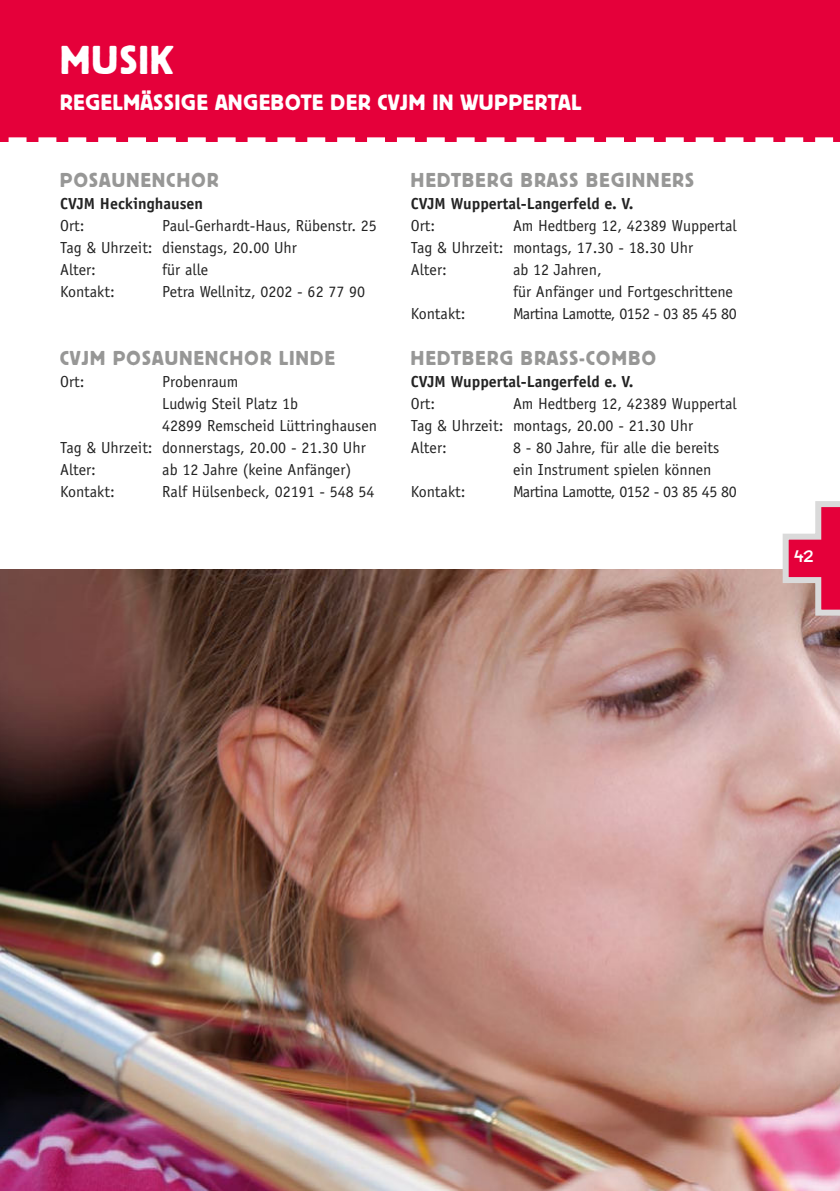
<style>
.page{position:relative;width:840px;height:1191px;background:#fff}
.page>*{position:absolute;margin:0;border:0;box-sizing:border-box;transform-origin:0 0}
.t1{font:40px "Block BE";letter-spacing:.035em;color:#fff}
.t2{font:22px "Block BE";letter-spacing:.04em;color:#fff}
.t3{font:20px "Block BE";letter-spacing:.07em;color:#878786}
.t4{font:16px/22px "Officina Sans";color:#000}
.t5{font:700 16px "Officina Sans";color:#000}
.t6{font:16px "Officina Sans";letter-spacing:-.03em;color:#000}
.t7{font:16px "Maritime Sans extrabold";color:#fff}
</style>
<div class="page">
<img style="left:0;top:570px;width:839px;height:621px">
<div style="left:0;top:0;width:839px;height:142px;background:#e5003a"></div>
<svg style="left:779px;top:501px;width:60px;height:117px"></svg>
<svg style="left:8px;top:137px;width:826px;height:5px"></svg>
<h1 class="t1" style="left:60px;top:38px;width:115px">MUSIK</h1>
<h2 class="t2" style="left:60px;top:90px;width:522px">REGELMÄSSIGE ANGEBOTE DER CVJM IN WUPPERTAL</h2>
<p class="t3" style="left:60px;top:169px;width:160px">POSAUNENCHOR</p>
<p class="t5" style="left:60px;top:198px;width:144px">CVJM Heckinghausen</p>
<p class="t4" style="left:60px;top:216px;width:26px">Ort:</p>
<p class="t4" style="left:60px;top:216px;width:318px;text-indent:102px">Paul-Gerhardt-Haus, Rübenstr. 25<br>Tag &amp; Uhrzeit: dienstags, 20.00 Uhr<br>Alter:</p>
<p class="t4" style="left:162px;top:260px;width:47px">für alle</p>
<p class="t4" style="left:60px;top:282px;width:56px">Kontakt:</p>
<p class="t4" style="left:162px;top:282px;width:204px">Petra Wellnitz, 0202 - 62 77 90</p>
<p class="t3" style="left:60px;top:347px;width:276px">CVJM POSAUNENCHOR LINDE</p>
<p class="t4" style="left:60px;top:372px;width:26px">Ort:</p>
<p class="t4" style="left:162px;top:372px;width:78px">Probenraum</p>
<p class="t4" style="left:162px;top:394px;width:137px">Ludwig Steil Platz 1b</p>
<p class="t4" style="left:162px;top:416px;width:216px">42899 Remscheid Lüttringhausen</p>
<p class="t4" style="left:60px;top:438px;width:307px">Tag &amp; Uhrzeit: donnerstags, 20.00 - 21.30 Uhr</p>
<p class="t4" style="left:60px;top:460px;width:37px">Alter:</p>
<p class="t4" style="left:162px;top:460px;width:190px">ab 12 Jahre (keine Anfänger)</p>
<p class="t4" style="left:60px;top:482px;width:56px">Kontakt:</p>
<p class="t4" style="left:162px;top:482px;width:214px">Ralf Hülsenbeck, 02191 - 548 54</p>
<p class="t3" style="left:410px;top:169px;width:284px">HEDTBERG BRASS BEGINNERS</p>
<p class="t5" style="left:410px;top:198px;width:224px">CVJM Wuppertal-Langerfeld e. V.</p>
<p class="t4" style="left:410px;top:216px;width:26px">Ort:</p>
<p class="t4" style="left:410px;top:216px;width:327px;text-indent:102px">Am Hedtberg 12, 42389 Wuppertal<br>Tag &amp; Uhrzeit: montags, 17.30 - 18.30 Uhr<br>Alter:</p>
<p class="t4" style="left:512px;top:260px;width:221px">ab 12 Jahren,<br>für Anfänger und Fortgeschrittene</p>
<p class="t4" style="left:410px;top:304px;width:56px">Kontakt:</p>
<p class="t6" style="left:512px;top:308px;width:225px">Martina Lamotte, 0152 - 03 85 45 80</p>
<p class="t3" style="left:410px;top:347px;width:246px">HEDTBERG BRASS-COMBO</p>
<p class="t5" style="left:410px;top:376px;width:224px">CVJM Wuppertal-Langerfeld e. V.</p>
<p class="t4" style="left:410px;top:394px;width:26px">Ort:</p>
<p class="t4" style="left:410px;top:394px;width:327px;text-indent:102px">Am Hedtberg 12, 42389 Wuppertal<br>Tag &amp; Uhrzeit: montags, 20.00 - 21.30 Uhr<br>Alter:</p>
<p class="t4" style="left:512px;top:438px;width:208px">8 - 80 Jahre, für alle die bereits ein Instrument spielen können</p>
<p class="t4" style="left:410px;top:482px;width:56px">Kontakt:</p>
<p class="t6" style="left:512px;top:486px;width:225px">Martina Lamotte, 0152 - 03 85 45 80</p>
<p class="t7" style="left:793px;top:547px;width:20px">42</p>
</div>
